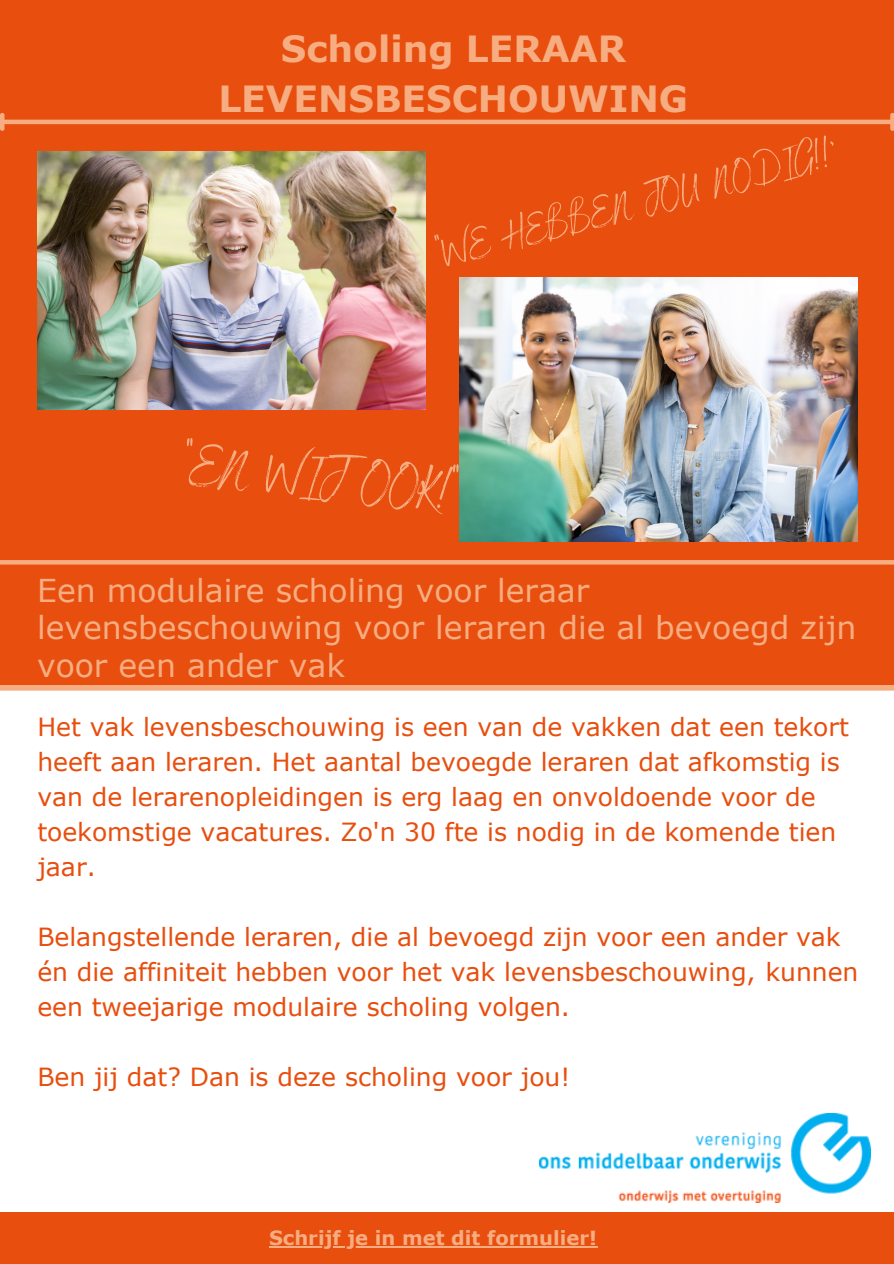
<style>
.page{position:relative;width:894px;height:1264px;background:#fff}
.page>*{position:absolute;margin:0;border:0;box-sizing:border-box;transform-origin:0 0}
.t1{font:59.25px "Benedict";color:#f6ad81}
.t2{font:42.9px "Benedict";color:#f6ad81}
.t3{font:700 36px/49.5px "Verdana";color:#f6ad81;text-align:center}
.t4{font:31.5px/37.8px "Verdana";color:#f6ad81}
.t5{font:25.05px/35px "Verdana";color:#e84e0e}
.t6{font:700 19.5px "Verdana";color:#f6ad81}
</style>
<div class="page">
<div style="left:0;top:0;width:893px;height:690px;background:#e84e0e"></div>
<img style="left:539px;top:1113px;width:331px;height:89px">
<img style="left:37px;top:151px;width:388px;height:258px">
<img style="left:459px;top:277px;width:397px;height:265px">
<hr style="left:0;top:560px;width:893px;height:4px;background:#f6ad81">
<hr style="left:3px;top:120px;width:888px;height:4px;background:#f6ad81">
<svg style="left:0;top:113px;width:5px;height:18px"></svg>
<svg style="left:890px;top:113px;width:3px;height:18px"></svg>
<div style="left:0;top:685px;width:893px;height:5px;background:#f6ad81"></div>
<div style="left:0;top:1212px;width:893px;height:51px;background:#e84e0e"></div>
<hr style="left:269px;top:1246px;width:328px;height:1px;background:#f6ad81">
<p class="t3" style="left:218px;top:24px;width:471px">Scholing LERAAR<br>LEVENSBESCHOUWING</p>
<p class="t2" style="left:432px;top:230px;width:412px;rotate:-15deg">"WE HEBBEN JOU NODIG!!'</p>
<p class="t1" style="left:189px;top:427px;width:274px;rotate:6deg">"EN WIJ OOK!"</p>
<p class="t4" style="left:37px;top:570px;width:820px">Een modulaire scholing voor leraar levensbeschouwing voor leraren die al bevoegd zijn voor een ander vak</p>
<p class="t5" style="left:37px;top:709px;width:812px">Het vak levensbeschouwing is een van de vakken dat een tekort heeft aan leraren. Het aantal bevoegde leraren dat afkomstig is van de lerarenopleidingen is erg laag en onvoldoende voor de toekomstige vacatures. Zo'n 30 fte is nodig in de komende tien jaar.</p>
<p class="t5" style="left:37px;top:918px;width:822px">Belangstellende leraren, die al bevoegd zijn voor een ander vak én die affiniteit hebben voor het vak levensbeschouwing, kunnen een tweejarige modulaire scholing volgen.</p>
<p class="t5" style="left:37px;top:1058px;width:534px">Ben jij dat? Dan is deze scholing voor jou!</p>
<p class="t6" style="left:269px;top:1225px;width:329px">Schrijf je in met dit formulier!</p>
</div>
